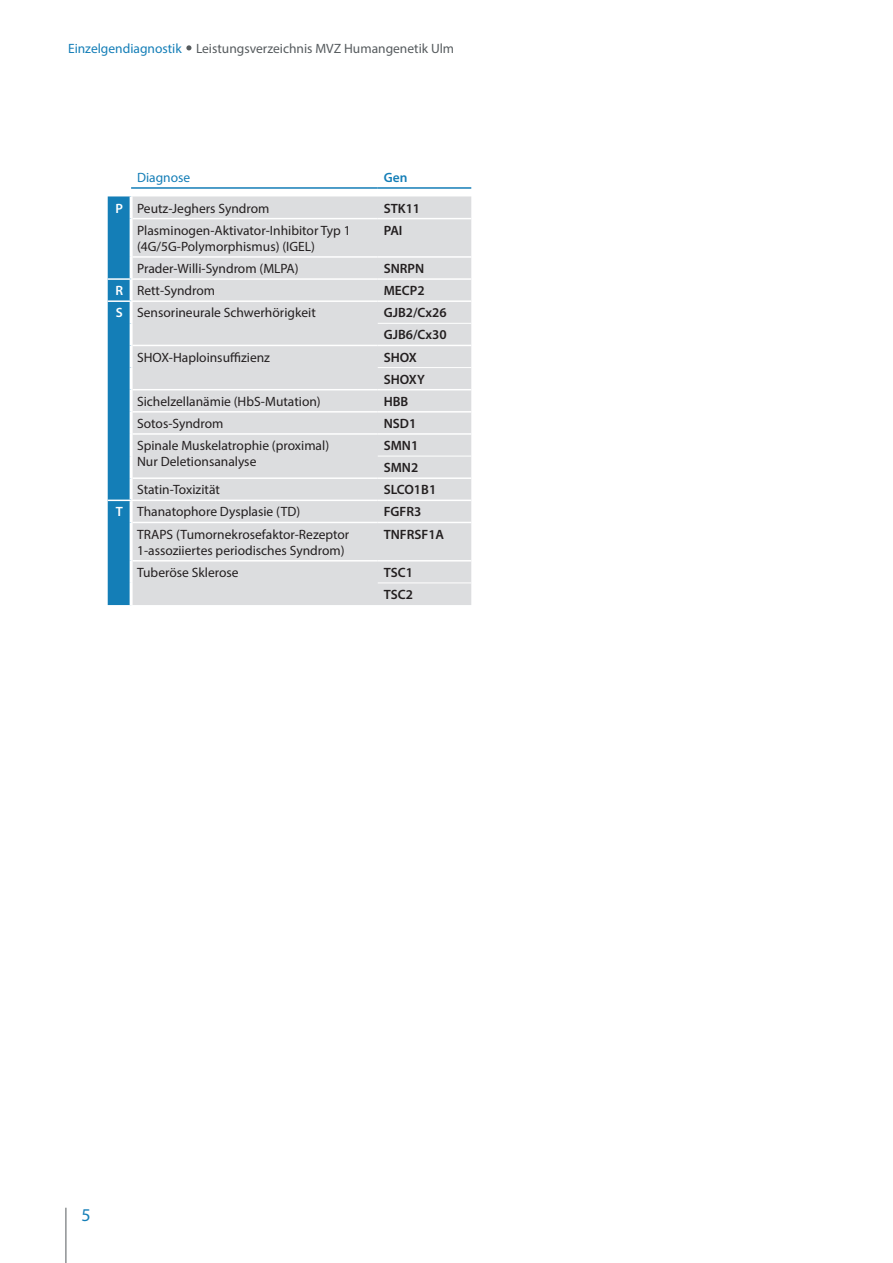
<style>
.page{position:relative;width:893px;height:1263px;background:#fff}
.page>*{position:absolute;margin:0;border:0;box-sizing:border-box;transform-origin:0 0}
.t1{font:18px "Myriad Pro";color:#147eb7}
.t2{font:13.5px/16.2px "Myriad Pro";color:#231f20}
.t3{font:600 13.5px/22.2px "Myriad Pro";color:#231f20}
.t4{font:13.5px "Myriad Pro";color:#565b5e}
.t5{font:13.5px "Myriad Pro";color:#147eb7}
.t6{font:600 13.5px "Myriad Pro";color:#147eb7}
.s1{color:#147eb7}
.s2{font-weight:600;color:#fff}
</style>
<div class="page">
<hr style="left:66px;top:1208px;width:1px;height:55px;background:#565b5e">
<svg style="left:186px;top:45px;width:5px;height:5px"></svg>
<div style="left:133px;top:196px;width:338px;height:409px;background:#dcdddf"></div>
<hr style="left:131px;top:187px;width:247px;height:2px;background:#147eb7">
<hr style="left:378px;top:187px;width:93px;height:2px;background:#147eb7">
<svg style="left:108px;top:196px;width:23px;height:409px;background:#2487bc"></svg>
<hr style="left:378px;top:323px;width:93px;height:1px;background:#fff">
<hr style="left:378px;top:367px;width:93px;height:1px;background:#fff">
<hr style="left:378px;top:456px;width:93px;height:1px;background:#fff">
<hr style="left:378px;top:582px;width:93px;height:1px;background:#fff">
<hr style="left:133px;top:256px;width:245px;height:2px;background:#fff">
<hr style="left:378px;top:256px;width:93px;height:2px;background:#fff">
<hr style="left:131px;top:278px;width:247px;height:2px;background:#fff">
<hr style="left:378px;top:278px;width:93px;height:2px;background:#fff">
<hr style="left:131px;top:300px;width:247px;height:2px;background:#fff">
<hr style="left:378px;top:300px;width:93px;height:2px;background:#fff">
<hr style="left:133px;top:345px;width:245px;height:1px;background:#fff">
<hr style="left:378px;top:345px;width:93px;height:1px;background:#fff">
<hr style="left:133px;top:389px;width:245px;height:1px;background:#fff">
<hr style="left:378px;top:389px;width:93px;height:1px;background:#fff">
<hr style="left:133px;top:411px;width:245px;height:2px;background:#fff">
<hr style="left:378px;top:411px;width:93px;height:2px;background:#fff">
<hr style="left:133px;top:433px;width:245px;height:2px;background:#fff">
<hr style="left:378px;top:433px;width:93px;height:2px;background:#fff">
<hr style="left:133px;top:477px;width:245px;height:2px;background:#fff">
<hr style="left:378px;top:477px;width:93px;height:2px;background:#fff">
<hr style="left:131px;top:500px;width:247px;height:1px;background:#fff">
<hr style="left:378px;top:500px;width:93px;height:1px;background:#fff">
<hr style="left:133px;top:522px;width:245px;height:1px;background:#fff">
<hr style="left:378px;top:522px;width:93px;height:1px;background:#fff">
<hr style="left:133px;top:560px;width:245px;height:1px;background:#fff">
<hr style="left:378px;top:560px;width:93px;height:1px;background:#fff">
<hr style="left:133px;top:218px;width:245px;height:1px;background:#fff">
<hr style="left:378px;top:218px;width:93px;height:1px;background:#fff">
<p class="t4" style="left:68px;top:40px;width:388px"><span class="s1">Einzelgendiagnostik</span> Leistungsverzeichnis MVZ Humangenetik Ulm</p>
<p class="t5" style="left:137px;top:169px;width:55px">Diagnose</p>
<p class="t6" style="left:384px;top:169px;width:25px">Gen</p>
<p class="t2" style="left:116px;top:200px;width:155px"><span class="s2">P</span> Peutz-Jeghers Syndrom</p>
<p class="t3" style="left:384px;top:197px;width:38px">STK11</p>
<p class="t2" style="left:137px;top:222px;width:215px">Plasminogen-Aktivator-Inhibitor Typ 1 (4G/5G-Polymorphismus) (IGEL)</p>
<p class="t3" style="left:384px;top:219px;width:20px">PAI</p>
<p class="t2" style="left:137px;top:260px;width:163px">Prader-Willi-Syndrom (MLPA)</p>
<p class="t3" style="left:384px;top:257px;width:42px">SNRPN</p>
<p class="t2" style="left:116px;top:282px;width:101px"><span class="s2">R</span> Rett-Syndrom</p>
<p class="t3" style="left:384px;top:279px;width:42px">MECP2</p>
<p class="t2" style="left:116px;top:304px;width:201px"><span class="s2">S</span> Sensorineurale Schwerhörigkeit</p>
<p class="t3" style="left:384px;top:301px;width:64px">GJB2/Cx26<br>GJB6/Cx30</p>
<p class="t2" style="left:137px;top:349px;width:134px">SHOX-Haploinsuffizienz</p>
<p class="t3" style="left:384px;top:346px;width:43px">SHOX<br>SHOXY</p>
<p class="t2" style="left:137px;top:393px;width:185px">Sichelzellanämie (HbS-Mutation)</p>
<p class="t3" style="left:384px;top:390px;width:26px">HBB</p>
<p class="t2" style="left:137px;top:415px;width:88px">Sotos-Syndrom</p>
<p class="t3" style="left:384px;top:412px;width:34px">NSD1</p>
<p class="t2" style="left:137px;top:437px;width:194px">Spinale Muskelatrophie (proximal)<br>Nur Deletionsanalyse</p>
<p class="t3" style="left:384px;top:434px;width:36px">SMN1<br>SMN2</p>
<p class="t2" style="left:137px;top:481px;width:84px">Statin-Toxizität</p>
<p class="t3" style="left:384px;top:478px;width:54px">SLCO1B1</p>
<p class="t2" style="left:116px;top:504px;width:186px"><span class="s2">T</span> Thanatophore Dysplasie (TD)</p>
<p class="t3" style="left:384px;top:500px;width:39px">FGFR3</p>
<p class="t2" style="left:137px;top:526px;width:214px">TRAPS (Tumornekrosefaktor-Rezeptor<br>1-assoziiertes periodisches Syndrom)</p>
<p class="t3" style="left:384px;top:523px;width:62px">TNFRSF1A</p>
<p class="t2" style="left:137px;top:564px;width:103px">Tuberöse Sklerose</p>
<p class="t3" style="left:384px;top:561px;width:31px">TSC1<br>TSC2</p>
<h1 class="t1" style="left:81px;top:1204px;width:11px">5</h1>
</div>
